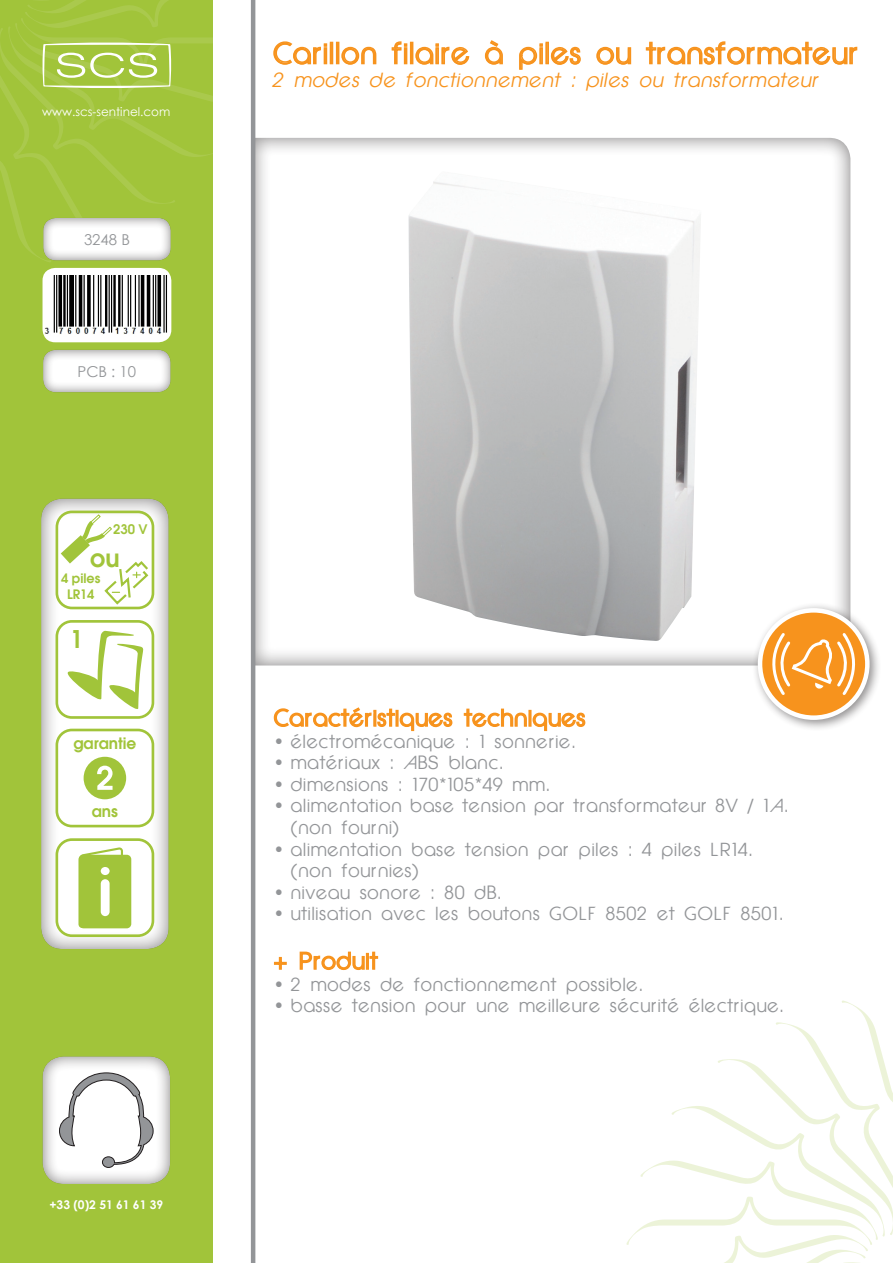
<style>
.page{position:relative;width:893px;height:1263px;background:#fff}
.page>*{position:absolute;margin:0;border:0;box-sizing:border-box;transform-origin:0 0}
.t1{font:28.5px "Epic Fusion";color:#f7931d}
.t2{font:600 24px "Avant Garde";color:#a1c43a}
.t3{font:italic 19.5px "Epic Fusion";color:#f7931d}
.t4{font:18px/21.6px "Epic Fusion";color:#939598}
.t5{font:600 15.45px "Avant Garde";color:#a1c43a}
.t6{font:15px "Century Gothic";color:#939598}
.t7{font:600 12.9px "Avant Garde";color:#a1c43a}
.t8{font:600 12.75px/15.3px "Avant Garde";color:#a1c43a;text-align:center}
.t9{font:12px "Century Gothic";color:#fff}
.t10{font:700 12px "Century Gothic";color:#fff}
.s1{font-family:"Avant Garde"}
</style>
<div class="page">
<div style="left:0;top:0;width:213px;height:1263px;background:#a1c43a"></div>
<svg style="left:626px;top:1000px;width:267px;height:263px"></svg>
<div style="left:42px;top:1054px;width:130px;height:130px;background:#231f20;opacity:.5"></div>
<svg style="left:59px;top:1072px;width:95px;height:96px;background:#e4e4e4"></svg>
<div style="left:252px;top:136px;width:600px;height:530px;background:#231f20;opacity:.5"></div>
<svg style="left:0;top:0;width:377px;height:264px"></svg>
<svg style="left:391px;top:41px;width:79px;height:24px"></svg>
<svg style="left:484px;top:40px;width:19px;height:25px"></svg>
<svg style="left:519px;top:41px;width:62px;height:29px"></svg>
<svg style="left:596px;top:46px;width:36px;height:19px"></svg>
<svg style="left:645px;top:41px;width:213px;height:24px"></svg>
<svg style="left:273px;top:707px;width:180px;height:25px"></svg>
<svg style="left:463px;top:708px;width:123px;height:24px"></svg>
<svg style="left:274px;top:956px;width:13px;height:14px"></svg>
<svg style="left:299px;top:951px;width:80px;height:20px"></svg>
<img style="left:43px;top:268px;width:128px;height:74px">
<div style="left:43px;top:215px;width:130px;height:47px;background:#231f20;opacity:.5"></div>
<hr style="left:251px;top:0;width:4px;height:1263px;background:#939598">
<div style="left:42px;top:347px;width:131px;height:47px;background:#231f20;opacity:.5"></div>
<div style="left:39px;top:496px;width:131px;height:454px;background:#231f20;opacity:.5"></div>
<div style="left:56px;top:729px;width:98px;height:98px;border:3px solid #a1c43a;border-radius:15px"></div>
<svg style="left:84px;top:757px;width:42px;height:42px"></svg>
<div style="left:56px;top:838px;width:98px;height:99px;border:3px solid #a1c43a;border-radius:15px"></div>
<svg style="left:78px;top:847px;width:53px;height:81px"></svg>
<div style="left:56px;top:620px;width:98px;height:99px;border:3px solid #a1c43a;border-radius:15px"></div>
<svg style="left:68px;top:631px;width:75px;height:78px"></svg>
<svg style="left:61px;top:514px;width:89px;height:92px;background:#f3f7e7"></svg>
<div style="left:56px;top:511px;width:98px;height:98px;border:3px solid #a1c43a;border-radius:15px"></div>
<div style="left:752px;top:602px;width:129px;height:130px;background:#231f20;opacity:.5"></div>
<svg style="left:760px;top:610px;width:107px;height:108px;background:#f8a23d"></svg>
<div style="left:758px;top:608px;width:112px;height:112px;border:4px solid #fff;border-radius:50%"></div>
<svg style="left:762px;top:630px;width:103px;height:66px"></svg>
<img style="left:408px;top:171px;width:293px;height:470px">
<p class="t9" style="left:42px;top:103px;width:130px">www.scs-sentinel.com</p>
<p class="t6" style="left:84px;top:229px;width:48px">3248 B</p>
<p class="t6" style="left:77px;top:361px;width:60px">PCB : 10</p>
<p class="t7" style="left:113px;top:520px;width:36px">230 V</p>
<h2 class="t2" style="left:90px;top:542px;width:31px">ou</h2>
<p class="t8" style="left:61px;top:571px;width:41px">4 piles<br>LR14</p>
<h2 class="t2" style="left:70px;top:624px;width:15px">1</h2>
<p class="t5" style="left:73px;top:733px;width:64px">garantie</p>
<p class="t5" style="left:92px;top:801px;width:28px">ans</p>
<p class="t10" style="left:49px;top:1196px;width:115px">+33 (0)2 51 61 61 39</p>
<h1 class="t1" style="left:273px;top:36px;width:587px">Carillon filaire à piles ou transformateur</h1>
<p class="t3" style="left:273px;top:68px;width:548px">2 modes de fonctionnement : piles ou transformateur</p>
<p class="t4" style="left:274px;top:730px;width:304px">• électromécanique : 1 sonnerie.</p>
<p class="t4" style="left:274px;top:752px;width:232px">• matériaux : A<span class="s1">B</span>S blanc.</p>
<p class="t4" style="left:274px;top:774px;width:279px">• dimensions : 170*105*49 mm.</p>
<p class="t4" style="left:291px;top:795px;width:500px;text-indent:-17px">• alimentation base tension par transformateur 8V / 1A. (non fourni)</p>
<p class="t4" style="left:291px;top:838px;width:464px;text-indent:-17px">• alimentation base tension par piles : 4 piles LR14. (non fournies)</p>
<p class="t4" style="left:274px;top:882px;width:230px">• niveau sonore : 80 d<span class="s1">B.</span></p>
<p class="t4" style="left:274px;top:903px;width:512px">• utilisation avec les boutons GOLF 8502 et GOLF 8501.</p>
<p class="t4" style="left:274px;top:973px;width:371px">• 2 modes de fonctionnement possible.</p>
<p class="t4" style="left:274px;top:995px;width:512px">• basse tension pour une meilleure sécurité électrique.</p>
</div>
